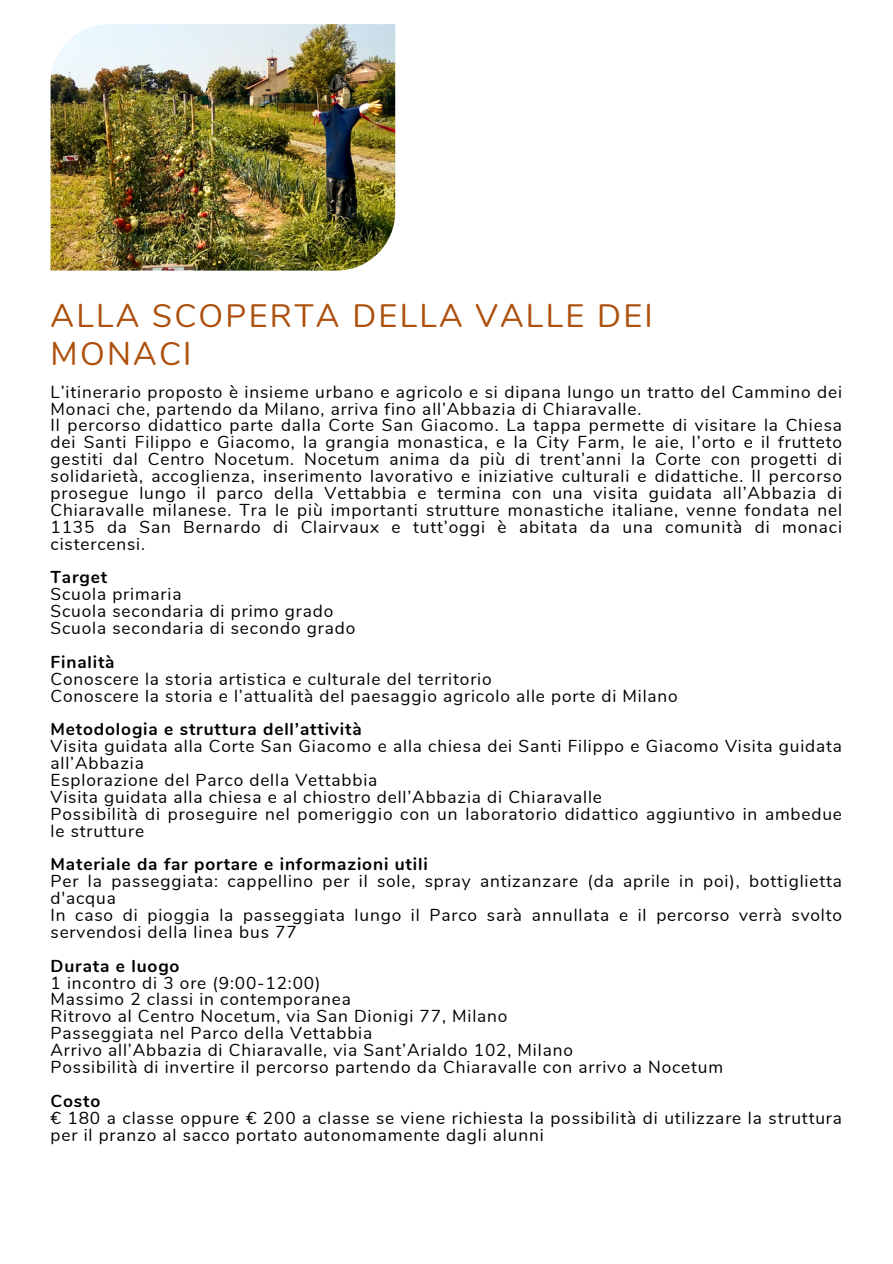
<style>
.page{position:relative;width:893px;height:1264px;background:#fff}
.page>*{position:absolute;margin:0;border:0;box-sizing:border-box;transform-origin:0 0}
.t1{font:32.4px/38.2px "Nunito";letter-spacing:.07em;color:#ad4f0d}
.t2{font:17.25px/16.8px "Nunito";letter-spacing:.05em;color:#000}
.t3{font:700 17.25px "Nunito";letter-spacing:.05em;color:#000}
</style>
<div class="page">
<img style="left:51px;top:24px;width:344px;height:246px">
<p class="t1" style="left:51px;top:297px;width:603px">ALLA SCOPERTA DELLA VALLE DEI<br>MONACI</p>
<p class="t2" style="left:51px;top:383px;width:792px">L’itinerario proposto è insieme urbano e agricolo e si dipana lungo un tratto del Cammino dei<br>Monaci che, partendo da Milano, arriva fino all’Abbazia di Chiaravalle.</p>
<p class="t2" style="left:51px;top:417px;width:792px;text-align:justify">Il percorso didattico parte dalla Corte San Giacomo. La tappa permette di visitare la Chiesa dei Santi Filippo e Giacomo, la grangia monastica, e la City Farm, le aie, l’orto e il frutteto gestiti dal Centro Nocetum. Nocetum anima da più di trent’anni la Corte con progetti di solidarietà, accoglienza, inserimento lavorativo e iniziative culturali e didattiche. Il percorso prosegue lungo il parco della Vettabbia e termina con una visita guidata all’Abbazia di Chiaravalle milanese. Tra le più importanti strutture monastiche italiane, venne fondata nel 1135 da San Bernardo di Clairvaux e tutt’oggi è abitata da una comunità di monaci cistercensi.</p>
<p class="t3" style="left:51px;top:566px;width:58px">Target</p>
<p class="t2" style="left:51px;top:586px;width:132px">Scuola primaria</p>
<p class="t2" style="left:51px;top:603px;width:284px">Scuola secondaria di primo grado</p>
<p class="t2" style="left:51px;top:620px;width:306px">Scuola secondaria di secondo grado</p>
<p class="t3" style="left:51px;top:650px;width:66px">Finalità</p>
<p class="t2" style="left:51px;top:670px;width:442px">Conoscere la storia artistica e culturale del territorio</p>
<p class="t2" style="left:51px;top:687px;width:628px">Conoscere la storia e l’attualità del paesaggio agricolo alle porte di Milano</p>
<p class="t3" style="left:51px;top:718px;width:312px">Metodologia e struttura dell’attività</p>
<p class="t2" style="left:51px;top:738px;width:792px">Visita guidata alla Corte San Giacomo e alla chiesa dei Santi Filippo e Giacomo Visita guidata all’Abbazia</p>
<p class="t2" style="left:51px;top:772px;width:328px">Esplorazione del Parco della Vettabbia</p>
<p class="t2" style="left:51px;top:788px;width:553px">Visita guidata alla chiesa e al chiostro dell’Abbazia di Chiaravalle</p>
<p class="t2" style="left:51px;top:805px;width:792px">Possibilità di proseguire nel pomeriggio con un laboratorio didattico aggiuntivo in ambedue le strutture</p>
<p class="t3" style="left:51px;top:853px;width:378px">Materiale da far portare e informazioni utili</p>
<p class="t2" style="left:51px;top:873px;width:792px">Per la passeggiata: cappellino per il sole, spray antizanzare (da aprile in poi), bottiglietta d'acqua</p>
<p class="t2" style="left:51px;top:907px;width:792px">In caso di pioggia la passeggiata lungo il Parco sarà annullata e il percorso verrà svolto servendosi della linea bus 77</p>
<p class="t3" style="left:51px;top:954px;width:130px">Durata e luogo</p>
<p class="t2" style="left:51px;top:974px;width:271px">1 incontro di 3 ore (9:00-12:00)</p>
<p class="t2" style="left:51px;top:991px;width:302px">Massimo 2 classi in contemporanea</p>
<p class="t2" style="left:51px;top:1008px;width:458px">Ritrovo al Centro Nocetum, via San Dionigi 77, Milano</p>
<p class="t2" style="left:51px;top:1025px;width:323px">Passeggiata nel Parco della Vettabbia</p>
<p class="t2" style="left:51px;top:1042px;width:524px">Arrivo all’Abbazia di Chiaravalle, via Sant’Arialdo 102, Milano</p>
<p class="t2" style="left:51px;top:1058px;width:674px">Possibilità di invertire il percorso partendo da Chiaravalle con arrivo a Nocetum</p>
<p class="t3" style="left:51px;top:1089px;width:51px">Costo</p>
<p class="t2" style="left:51px;top:1109px;width:792px">€ 180 a classe oppure € 200 a classe se viene richiesta la possibilità di utilizzare la struttura per il pranzo al sacco portato autonomamente dagli alunni</p>
</div>
